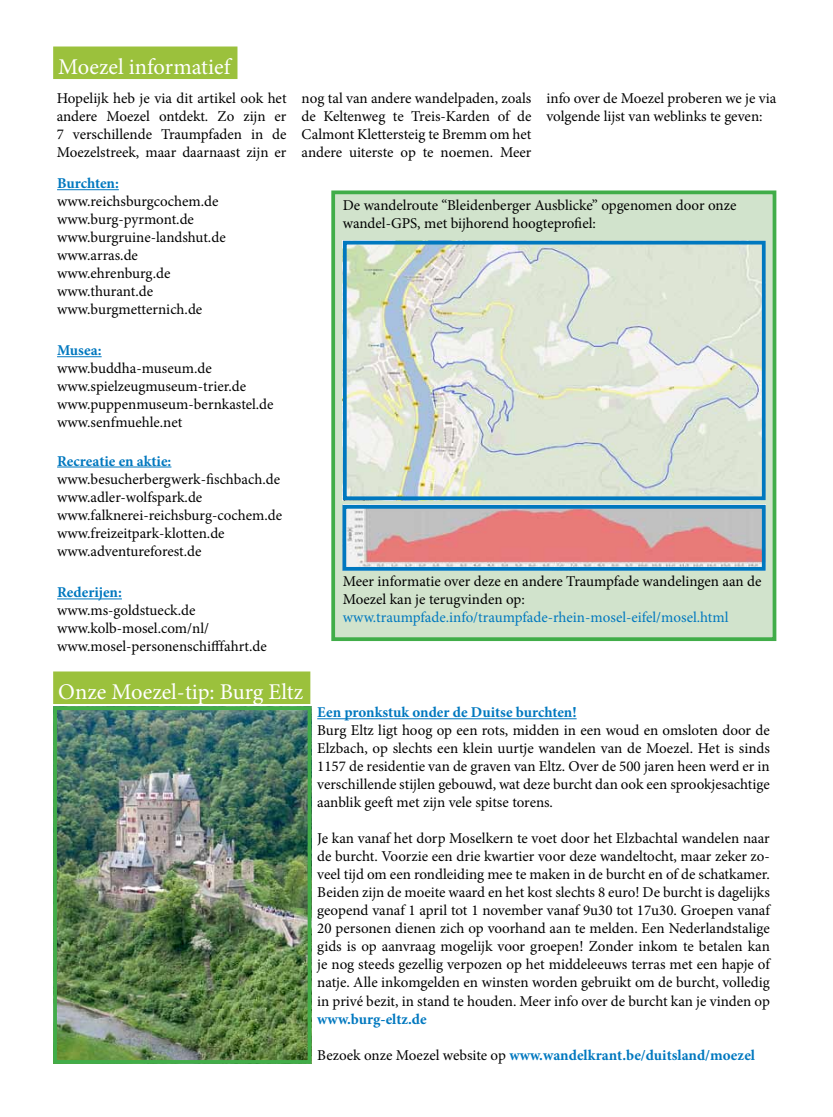
<style>
.page{position:relative;width:833px;height:1117px;background:#fff}
.page>*{position:absolute;margin:0;border:0;box-sizing:border-box;transform-origin:0 0}
.t1{font:22.5px "Minion Pro";color:#fff}
.t2{font:15px/18px "Minion Pro";color:#000}
.t3{font:700 15px "Minion Pro";color:#0078bf}
.t4{font:15px "Minion Pro";color:#0078bf}
.s1{font-weight:400;color:#000}
</style>
<div class="page">
<div style="left:331px;top:190px;width:445px;height:451px;background:#d1e3cc;border:4px solid #41ad49"></div>
<img style="left:347px;top:510px;width:413px;height:55px">
<div style="left:342px;top:505px;width:423px;height:65px;border:4px solid #0078bf"></div>
<hr style="left:57px;top:598px;width:65px;height:1px;background:#0078bf">
<hr style="left:57px;top:189px;width:62px;height:1px;background:#0078bf">
<hr style="left:57px;top:356px;width:45px;height:1px;background:#0078bf">
<hr style="left:57px;top:466px;width:114px;height:1px;background:#0078bf">
<hr style="left:317px;top:718px;width:259px;height:1px;background:#0078bf">
<img style="left:348px;top:246px;width:412px;height:249px">
<div style="left:343px;top:241px;width:422px;height:259px;border:4px solid #0078bf"></div>
<div style="left:53px;top:46px;width:184px;height:33px;background:#9bc13c"></div>
<div style="left:53px;top:671px;width:257px;height:32px;background:#9bc13c"></div>
<img style="left:58px;top:711px;width:248px;height:347px">
<div style="left:53px;top:706px;width:258px;height:357px;border:4px solid #41ad49"></div>
<h1 class="t1" style="left:58px;top:52px;width:174px">Moezel informatief</h1>
<p class="t2" style="left:57px;top:89px;width:231px;text-align:justify">Hopelijk heb je via dit artikel ook het andere Moezel ontdekt. Zo zijn er 7 verschillende Traumpfaden in de Moezelstreek, maar daarnaast zijn er</p>
<p class="t2" style="left:301px;top:89px;width:231px;text-align:justify">nog tal van andere wandelpaden, zoals de Keltenweg te Treis-Karden of de Calmont Klettersteig te Bremm om het andere uiterste op te noemen. Meer</p>
<p class="t2" style="left:546px;top:89px;width:231px">info over de Moezel proberen we je via volgende lijst van weblinks te geven:</p>
<p class="t3" style="left:57px;top:173px;width:63px">Burchten:</p>
<p class="t2" style="left:57px;top:192px;width:170px">www.reichsburgcochem.de www.burg-pyrmont.de www.burgruine-landshut.de www.arras.de www.ehrenburg.de www.thurant.de www.burgmetternich.de</p>
<p class="t3" style="left:57px;top:340px;width:46px">Musea:</p>
<p class="t2" style="left:57px;top:359px;width:218px">www.buddha-museum.de www.spielzeugmuseum-trier.de www.puppenmuseum-bernkastel.de www.senfmuehle.net</p>
<p class="t3" style="left:57px;top:450px;width:116px">Recreatie en aktie:</p>
<p class="t2" style="left:57px;top:469px;width:226px">www.besucherbergwerk-fischbach.de www.adler-wolfspark.de www.falknerei-reichsburg-cochem.de www.freizeitpark-klotten.de www.adventureforest.de</p>
<p class="t3" style="left:57px;top:582px;width:66px">Rederijen:</p>
<p class="t2" style="left:57px;top:601px;width:211px">www.ms-goldstueck.de www.kolb-mosel.com/nl/ www.mosel-personenschifffahrt.de</p>
<h1 class="t1" style="left:58px;top:677px;width:246px">Onze Moezel-tip: Burg Eltz</h1>
<p class="t2" style="left:343px;top:197px;width:395px">De wandelroute “Bleidenberger Ausblicke” opgenomen door onze wandel-GPS, met bijhorend hoogteprofiel:</p>
<p class="t2" style="left:343px;top:572px;width:420px">Meer informatie over deze en andere Traumpfade wandelingen aan de<br>Moezel kan je terugvinden op:</p>
<p class="t4" style="left:343px;top:607px;width:387px">www.traumpfade.info/traumpfade-rhein-mosel-eifel/mosel.html</p>
<p class="t3" style="left:317px;top:701px;width:261px">Een pronkstuk onder de Duitse burchten!</p>
<p class="t2" style="left:317px;top:721px;width:454px;text-align:justify">Burg Eltz ligt hoog op een rots, midden in een woud en omsloten door de Elzbach, op slechts een klein uurtje wandelen van de Moezel. Het is sinds 1157 de residentie van de graven van Eltz. Over de 500 jaren heen werd er in verschillende stijlen gebouwd, wat deze burcht dan ook een sprookjesachtige aanblik geeft met zijn vele spitse torens.</p>
<p class="t2" style="left:317px;top:829px;width:454px;text-align:justify">Je kan vanaf het dorp Moselkern te voet door het Elzbachtal wandelen naar de burcht. Voorzie een drie kwartier voor deze wandeltocht, maar zeker zo&shy;veel tijd om een rondleiding mee te maken in de burcht en of de schatkamer.<br>Beiden zijn de moeite waard en het kost slechts 8 euro! De burcht is dagelijks geopend vanaf 1 april tot 1 november vanaf 9u30 tot 17u30. Groepen vanaf 20 personen dienen zich op voorhand aan te melden. Een Nederlandstalige gids is op aanvraag mogelijk voor groepen! Zonder inkom te betalen kan je nog steeds gezellig verpozen op het middeleeuws terras met een hapje of natje. Alle inkomgelden en winsten worden gebruikt om de burcht, volledig in privé bezit, in stand te houden. Meer info over de burcht kan je vinden op</p>
<p class="t3" style="left:317px;top:1007px;width:111px">www.burg-eltz.de</p>
<p class="t3" style="left:317px;top:1043px;width:439px"><span class="s1">Bezoek onze Moezel website op</span> www.wandelkrant.be/duitsland/moezel</p>
</div>
